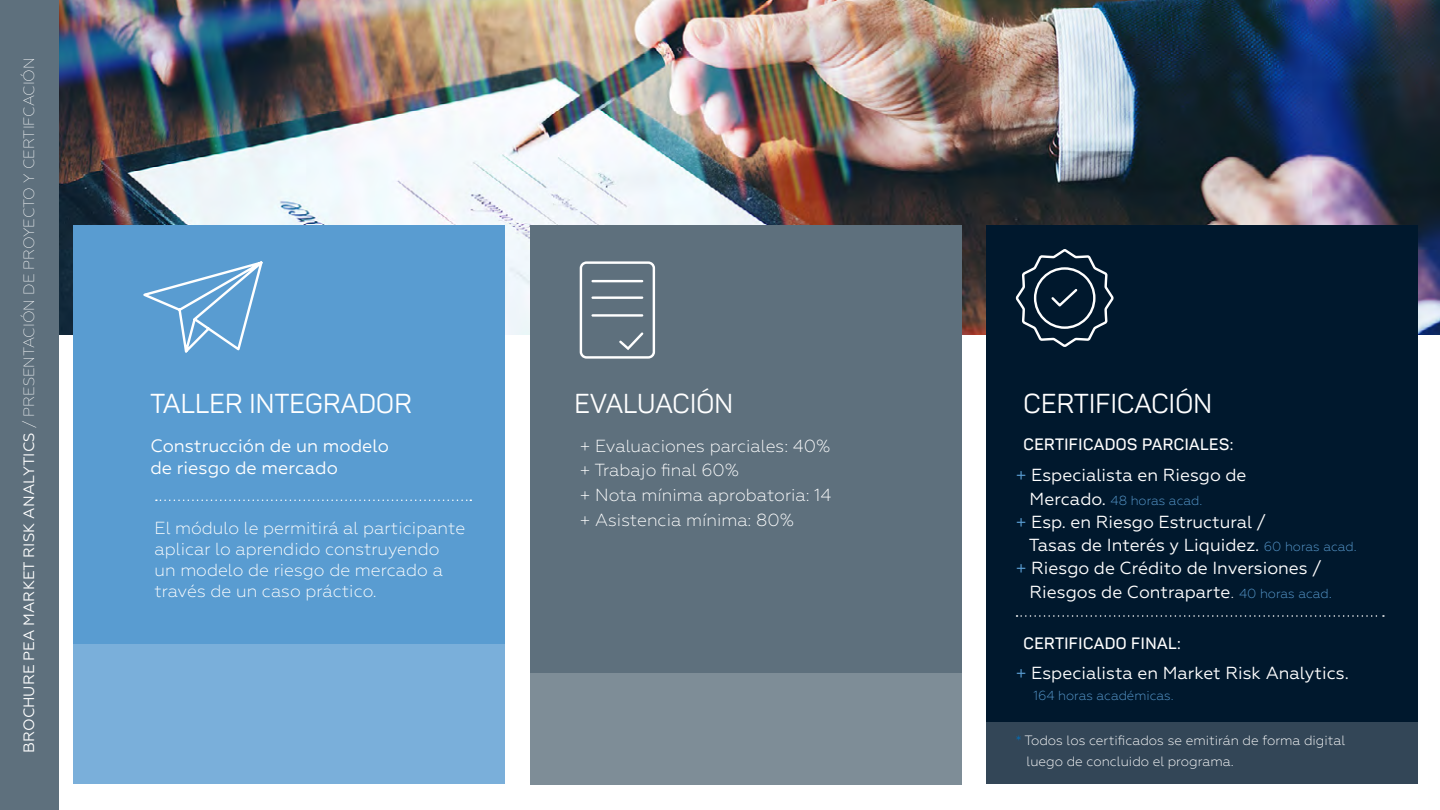
<style>
.page{position:relative;width:1440px;height:810px;background:#fff}
.page>*{position:absolute;margin:0;border:0;box-sizing:border-box;transform-origin:0 0}
.t1{font:27px "Panton";letter-spacing:.01em;color:#fff}
.t2{font:18px/21.6px "Geometria";color:#fff}
.t3{font:300 17.4px/21px "Geometria";color:#fff}
.t4{font:17.4px "Geometria";color:#fff}
.t5{font:600 16.2px "Panton";letter-spacing:.03em;color:#fff}
.t6{font:200 15px "Geometria";color:#fff}
.t7{font:300 13.5px/21px "Geometria";color:#fff}
.t8{font:300 13.05px "Geometria";color:#599cd1}
.s1{font-weight:400}
.s2{color:#599cd1}
.s3{font-weight:400;font-size:17.4px;color:#fff}
.s4{font-weight:300;font-size:13.05px;color:#599cd1}
.s5{font-weight:300}
.s6{font-weight:300;font-size:14.55px;color:#599cd1}
.s7{color:#0070bd}
</style>
<div class="page">
<img style="left:59px;top:1px;width:1381px;height:334px">
<div style="left:530px;top:225px;width:432px;height:457px;background:#5e707d"></div>
<div style="left:74px;top:225px;width:431px;height:484px;background:#599cd1"></div>
<div style="left:74px;top:645px;width:431px;height:139px;background:#7aafda"></div>
<div style="left:530px;top:673px;width:432px;height:111px;background:#7e8d97"></div>
<div style="left:986px;top:709px;width:432px;height:75px;background:#334657"></div>
<div style="left:986px;top:225px;width:432px;height:497px;background:#00182d"></div>
<svg style="left:156px;top:500px;width:315px;height:1px"></svg>
<svg style="left:1017px;top:615px;width:367px;height:2px"></svg>
<div style="left:0;top:0;width:59px;height:810px;background:#5e707d"></div>
<svg style="left:579px;top:261px;width:77px;height:98px"></svg>
<svg style="left:1015px;top:249px;width:99px;height:98px"></svg>
<svg style="left:143px;top:261px;width:120px;height:92px"></svg>
<p class="t6" style="left:20px;top:753px;width:697px;rotate:-90deg"><span class="s1">BROCHURE PEA MARKET RISK ANALYTICS</span> / PRESENTACIÓN DE PROYECTO Y CERTIFCACIÓN</p>
<h1 class="t1" style="left:151px;top:387px;width:263px">TALLER INTEGRADOR</h1>
<h1 class="t1" style="left:575px;top:387px;width:160px">EVALUACIÓN</h1>
<h1 class="t1" style="left:1024px;top:387px;width:190px">CERTIFICACIÓN</h1>
<p class="t2" style="left:150px;top:435px;width:240px">Construcción de un modelo de riesgo de mercado</p>
<p class="t5" style="left:1024px;top:434px;width:211px">CERTIFICADOS PARCIALES:</p>
<p class="t3" style="left:580px;top:433px;width:253px;line-height:24.8px">+ Evaluaciones parciales: 40% + Trabajo final 60%<br>+ Nota mínima aprobatoria: 14 + Asistencia mínima: 80%</p>
<p class="t4" style="left:1016px;top:465px;width:232px"><span class="s2">+</span> Especialista en Riesgo de</p>
<p class="t8" style="left:1030px;top:493px;width:174px"><span class="s3">Mercado.</span> 48 horas acad.</p>
<p class="t4" style="left:1016px;top:512px;width:252px"><span class="s2">+</span> Esp. en Riesgo Estructural /</p>
<p class="t4" style="left:1029px;top:535px;width:330px">Tasas de Interés y Liquidez. <span class="s4">60 horas acad.</span></p>
<p class="t4" style="left:1016px;top:558px;width:307px"><span class="s2">+</span> Riesgo de Crédito de Inversiones /</p>
<p class="t4" style="left:1030px;top:582px;width:304px">Riesgos de Contraparte<span class="s5">.</span> <span class="s4">40 horas acad</span><span class="s6">.</span></p>
<p class="t3" style="left:155px;top:517px;width:312px">El módulo le permitirá al participante aplicar lo aprendido construyendo<br>un modelo de riesgo de mercado a través de un caso práctico.</p>
<p class="t5" style="left:1024px;top:633px;width:159px">CERTIFICADO FINAL:</p>
<p class="t4" style="left:1016px;top:662px;width:335px"><span class="s2">+</span> Especialista en Market Risk Analytics.</p>
<p class="t8" style="left:1033px;top:688px;width:142px">164 horas académicas.</p>
<p class="t7" style="left:1027px;top:730px;width:320px;text-indent:-11px"><span class="s7">*</span> Todos los certificados se emitirán de forma digital luego de concluido el programa.</p>
</div>
